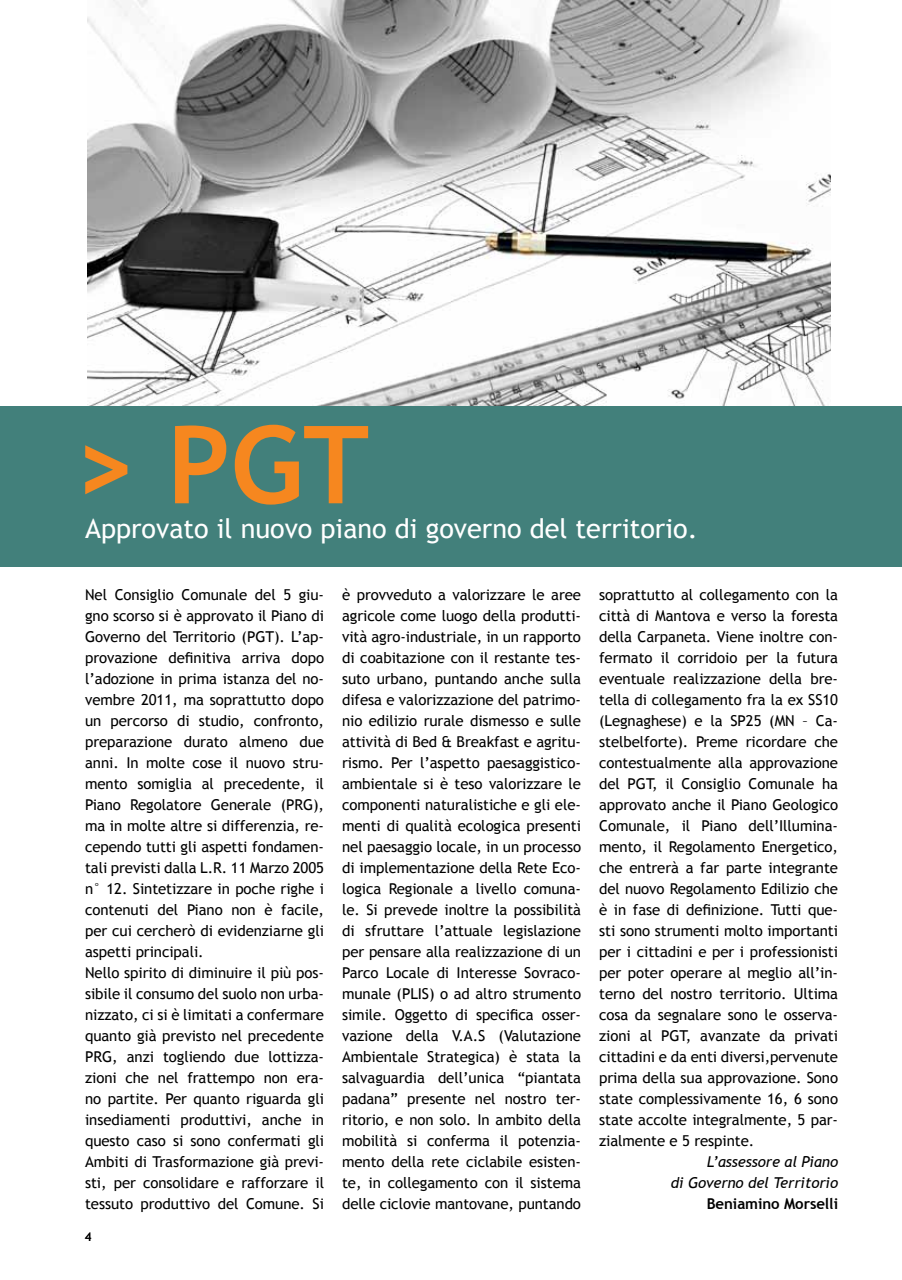
<style>
.page{position:relative;width:902px;height:1280px;background:#fff}
.page>*{position:absolute;margin:0;border:0;box-sizing:border-box;transform-origin:0 0}
.t1{font:700 108px "Trebuchet MS";color:#f6871f}
.t2{font:27px "Trebuchet MS";color:#fff}
.t3{font:15px/21px "Trebuchet MS";letter-spacing:-.005em;color:#000;text-align:justify}
.t4{font:italic 15px/21px "Trebuchet MS";letter-spacing:-.005em;color:#000;text-align:right}
.t5{font:700 15px "Trebuchet MS";letter-spacing:-.005em;color:#000}
.t6{font:12px "Trebuchet MS";color:#000}
</style>
<div class="page">
<img style="left:88px;top:0;width:742px;height:406px">
<div style="left:0;top:406px;width:901px;height:160px;background:#42807b"></div>
<h1 class="t1" style="left:71px;top:397px;width:299px">&gt; PGT</h1>
<h2 class="t2" style="left:85px;top:512px;width:614px">Approvato il nuovo piano di governo del territorio.</h2>
<p class="t3" style="left:85px;top:584px;width:240px;text-align:left">Nel Consiglio Comunale del 5 giu&shy;gno scorso si è approvato il Piano di Governo del Territorio (PGT). L’ap&shy;provazione definitiva arriva dopo l’adozione in prima istanza del no&shy;vembre 2011, ma soprattutto dopo un percorso di studio, confronto, preparazione durato almeno due anni. In molte cose il nuovo stru&shy;mento somiglia al precedente, il Piano Regolatore Generale (PRG), ma in molte altre si differenzia, re&shy;cependo tutti gli aspetti fondamen&shy;tali previsti dalla L.R. 11 Marzo 2005 n° 12. Sintetizzare in poche righe i contenuti del Piano non è facile, per cui cercherò di evidenziarne gli aspetti principali.<br>Nello spirito di diminuire il più pos&shy;sibile il consumo del suolo non urba&shy;nizzato, ci si è limitati a confermare quanto già previsto nel precedente PRG, anzi togliendo due lottizza&shy;zioni che nel frattempo non era&shy;no partite. Per quanto riguarda gli insediamenti produttivi, anche in questo caso si sono confermati gli Ambiti di Trasformazione già previ&shy;sti, per consolidare e rafforzare il tessuto produttivo del Comune. Si</p>
<p class="t3" style="left:342px;top:584px;width:240px">è provveduto a valorizzare le aree agricole come luogo della produtti&shy;vità agro-industriale, in un rapporto di coabitazione con il restante tes&shy;suto urbano, puntando anche sulla difesa e valorizzazione del patrimo&shy;nio edilizio rurale dismesso e sulle attività di Bed &amp; Breakfast e agritu&shy;rismo. Per l’aspetto paesaggistico&shy;ambientale si è teso valorizzare le componenti naturalistiche e gli ele&shy;menti di qualità ecologica presenti nel paesaggio locale, in un processo di implementazione della Rete Eco&shy;logica Regionale a livello comuna&shy;le. Si prevede inoltre la possibilità di sfruttare l’attuale legislazione per pensare alla realizzazione di un Parco Locale di Interesse Sovraco&shy;munale (PLIS) o ad altro strumento simile. Oggetto di specifica osser&shy;vazione della V.A.S (Valutazione Ambientale Strategica) è stata la salvaguardia dell’unica “piantata padana” presente nel nostro ter&shy;ritorio, e non solo. In ambito della mobilità si conferma il potenzia&shy;mento della rete ciclabile esisten&shy;te, in collegamento con il sistema delle ciclovie mantovane, puntando</p>
<p class="t3" style="left:599px;top:584px;width:240px">soprattutto al collegamento con la città di Mantova e verso la foresta della Carpaneta. Viene inoltre con&shy;fermato il corridoio per la futura eventuale realizzazione della bre&shy;tella di collegamento fra la ex SS10 (Legnaghese) e la SP25 (MN – Ca&shy;stelbelforte). Preme ricordare che contestualmente alla approvazione del PGT, il Consiglio Comunale ha approvato anche il Piano Geologico Comunale, il Piano dell’Illumina&shy;mento, il Regolamento Energetico, che entrerà a far parte integrante del nuovo Regolamento Edilizio che è in fase di definizione. Tutti que&shy;sti sono strumenti molto importanti per i cittadini e per i professionisti per poter operare al meglio all’in&shy;terno del nostro territorio. Ultima cosa da segnalare sono le osserva&shy;zioni al PGT, avanzate da privati cittadini e da enti diversi,pervenute prima della sua approvazione. Sono state complessivamente 16, 6 sono state accolte integralmente, 5 par&shy;zialmente e 5 respinte.</p>
<p class="t4" style="left:670px;top:1151px;width:169px">L’assessore al Piano<br>di Governo del Territorio</p>
<p class="t5" style="left:706px;top:1194px;width:133px">Beniamino Morselli</p>
<p class="t6" style="left:85px;top:1230px;width:8px">4</p>
</div>
